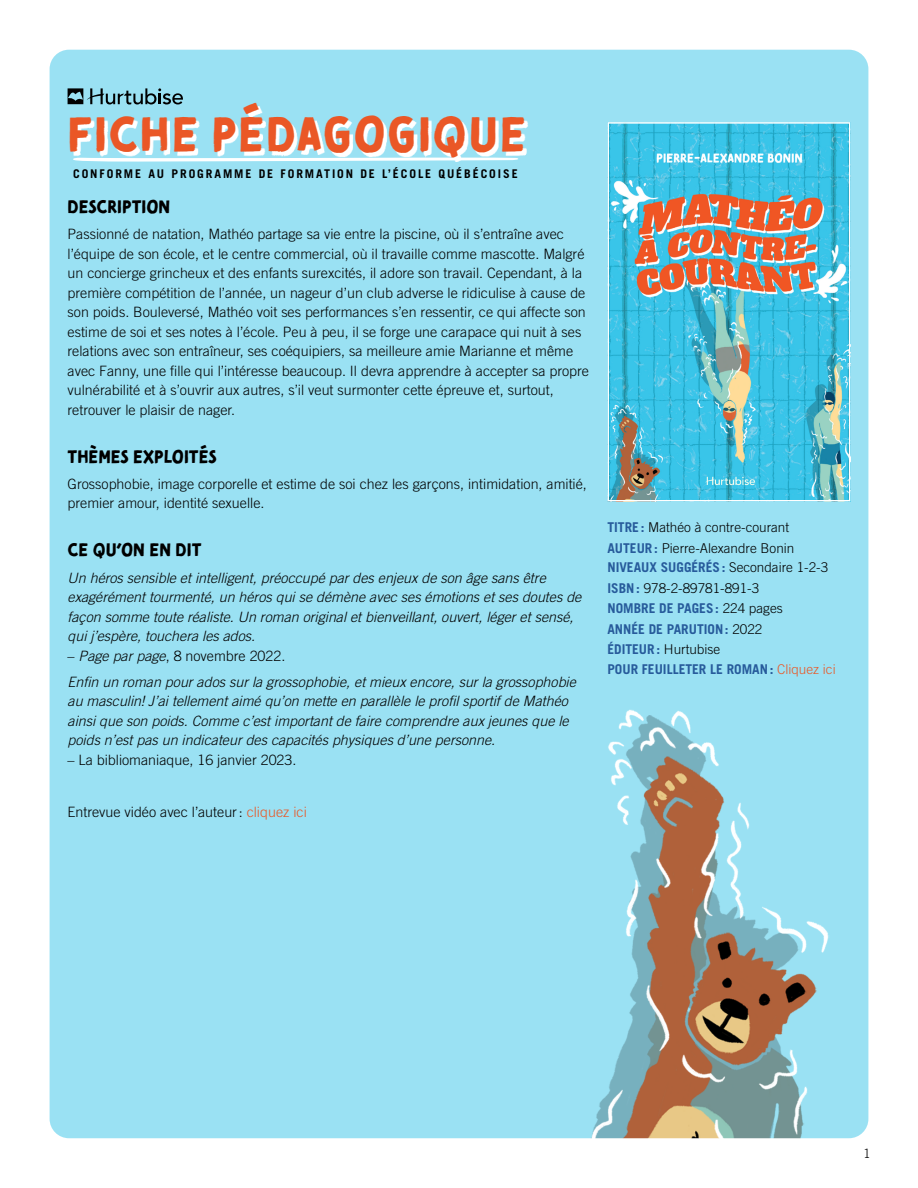
<style>
.page{position:relative;width:918px;height:1188px;background:#fff}
.page>*{position:absolute;margin:0;border:0;box-sizing:border-box;transform-origin:0 0}
.t1{font:48px "Tomarik Brush";letter-spacing:.035em;color:#ea5726}
.t2{font:18px "Tomarik Brush";color:#000}
.t3{font:300 14.25px/19.5px "Trade Gothic";color:#000}
.t4{font:italic 300 14.25px/19.5px "Trade Gothic";color:#000}
.t5{font:300 13.5px/20.2px "Trade Gothic";color:#000}
.t6{font:300 12.75px "Trade Gothic";color:#000}
.t7{font:700 12px "Trade Gothic";letter-spacing:.16em;color:#000}
.s1{font-style:normal}
.s2{color:#ea5726}
.s3{font-weight:700;color:#275b9b}
</style>
<div class="page">
<img style="left:50px;top:50px;width:818px;height:1088px">
<svg style="left:73px;top:106px;width:455px;height:56px;fill:#9ae1f3"></svg>
<svg style="left:73px;top:158px;width:445px;height:4px"></svg>
<img style="left:610px;top:125px;width:237px;height:373px">
<div style="left:607px;top:122px;width:243px;height:379px;border:2px solid #fff"></div>
<svg style="left:68px;top:88px;width:115px;height:16px;background:#65939f"></svg>
<h1 class="t1" style="left:68px;top:91px;width:460px">FICHE PÉDAGOGIQUE</h1>
<p class="t7" style="left:73px;top:166px;width:446px">CONFORME AU PROGRAMME DE FORMATION DE L’ÉCOLE QUÉBÉCOISE</p>
<p class="t2" style="left:68px;top:190px;width:104px">DESCRIPTION</p>
<p class="t3" style="left:68px;top:224px;width:523px">Passionné de natation, Mathéo partage sa vie entre la piscine, où il s’entraîne avec l’équipe de son école, et le centre commercial, où il travaille comme mascotte. Malgré un concierge grincheux et des enfants surexcités, il adore son travail. Cependant, à la première compétition de l’année, un nageur d’un club adverse le ridiculise à cause de son poids. Bouleversé, Mathéo voit ses performances s’en ressentir, ce qui affecte son estime de soi et ses notes à l’école. Peu à peu, il se forge une carapace qui nuit à ses relations avec son entraîneur, ses coéquipiers, sa meilleure amie Marianne et même avec Fanny, une fille qui l’intéresse beaucoup. Il devra apprendre à accepter sa propre vulnérabilité et à s’ouvrir aux autres, s’il veut surmonter cette épreuve et, surtout, retrouver le plaisir de nager.</p>
<p class="t2" style="left:68px;top:440px;width:151px">THÈMES EXPLOITÉS</p>
<p class="t3" style="left:68px;top:474px;width:521px">Grossophobie, image corporelle et estime de soi chez les garçons, intimidation, amitié, premier amour, identité sexuelle.</p>
<p class="t2" style="left:68px;top:534px;width:135px">CE QU’ON EN DIT</p>
<p class="t4" style="left:68px;top:568px;width:515px">Un héros sensible et intelligent, préoccupé par des enjeux de son âge sans être exagérément tourmenté, un héros qui se démène avec ses émotions et ses doutes de façon somme toute réaliste. Un roman original et bienveillant, ouvert, léger et sensé, qui j’espère, touchera les ados.</p>
<p class="t4" style="left:68px;top:642px;width:510px;line-height:26.2px"><span class="s1">–</span> Page par page<span class="s1">, 8 novembre 2022.<br></span>Enfin un roman pour ados sur la grossophobie, et mieux encore, sur la grossophobie</p>
<p class="t4" style="left:68px;top:691px;width:503px;text-align:justify">au masculin! J’ai tellement aimé qu’on mette en parallèle le profil sportif de Mathéo ainsi que son poids. Comme c’est important de faire comprendre aux jeunes que le poids n’est pas un indicateur des capacités physiques d’une personne.</p>
<p class="t3" style="left:68px;top:750px;width:230px">– La bibliomaniaque, 16 janvier 2023.</p>
<p class="t3" style="left:68px;top:802px;width:241px">Entrevue vidéo avec l’auteur: <span class="s2">cliquez ici</span></p>
<p class="t5" style="left:607px;top:517px;width:230px"><span class="s3">TITRE :</span> Mathéo à contre-courant<br><span class="s3">AUTEUR :</span> Pierre-Alexandre Bonin<br><span class="s3">NIVEAUX SUGGÉRÉS :</span> Secondaire 1-2-3<br><span class="s3">ISBN :</span> 978-2-89781-891-3<br><span class="s3">NOMBRE DE PAGES :</span> 224 pages<br><span class="s3">ANNÉE DE PARUTION :</span> 2022<br><span class="s3">ÉDITEUR :</span> Hurtubise<br><span class="s3">POUR FEUILLETER LE ROMAN :</span> <span class="s2">Cliquez ici</span></p>
<p class="t6" style="left:864px;top:1146px;width:9px">1</p>
</div>
